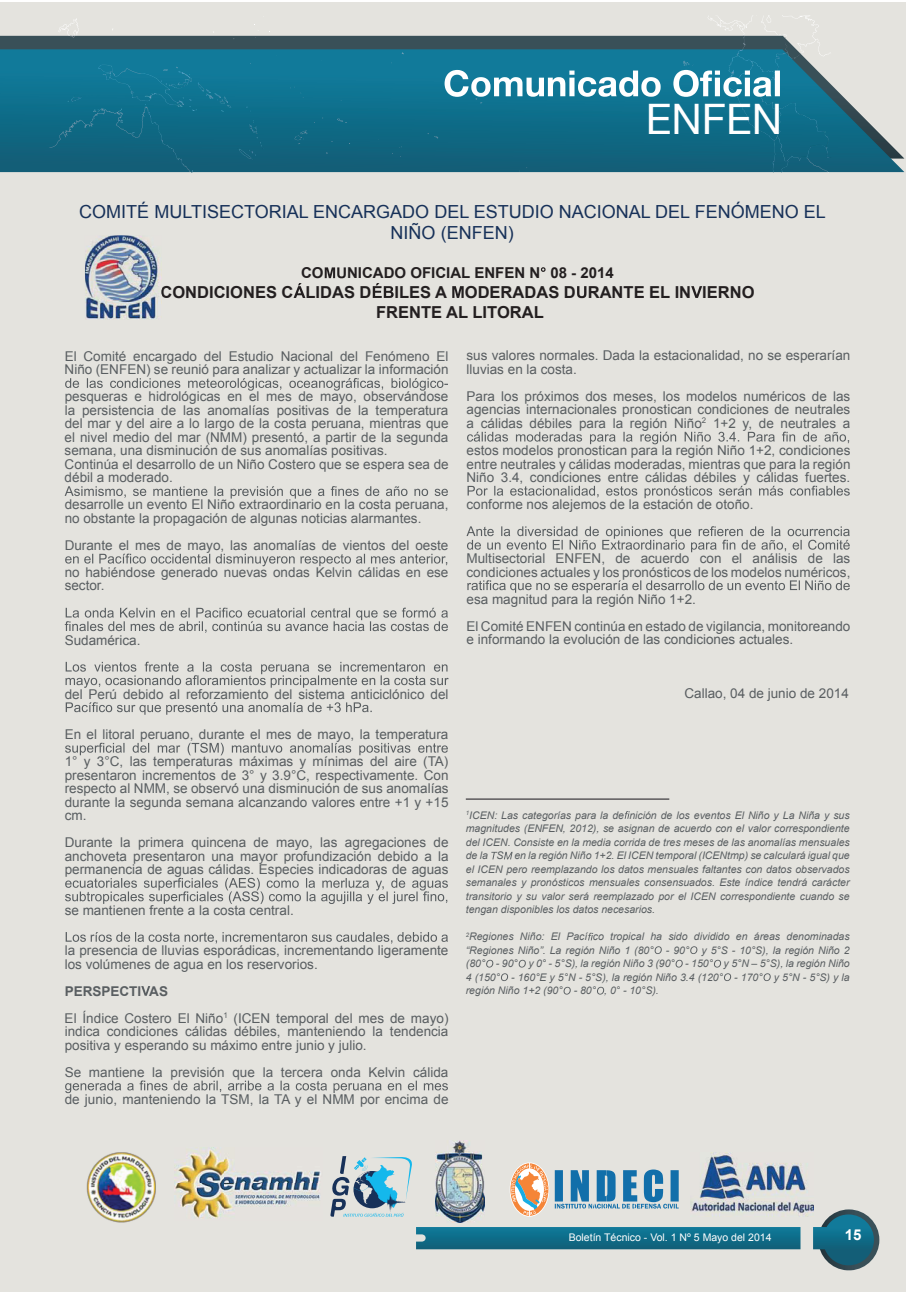
<style>
.page{position:relative;width:906px;height:1292px;background:#fff}
.page>*{position:absolute;margin:0;border:0;box-sizing:border-box;transform-origin:0 0}
.t1{font:42px "Helvetica Neue";color:#fff}
.t2{font:18px/21.6px "Arial";color:#173159;text-align:center}
.t3{font:700 16.5px/19.8px "Arial";color:#231f20}
.t4{font:700 15px "Arial";color:#231f20}
.t5{font:700 15px "Arial";color:#fff}
.t6{font:13.5px/13.5px "Arial";color:#595e61}
.t7{font:italic 10.5px/13.5px "Arial";color:#595e61;text-align:justify}
.t8{font:10.5px "Arial";color:#fff}
.s1{font-weight:700}
</style>
<div class="page">
<div style="left:0;top:3px;width:905px;height:1288px;background:#e4e3de"></div>
<svg style="left:813px;top:1209px;width:66px;height:60px"></svg>
<svg style="left:416px;top:1227px;width:384px;height:21px;background:#116e8a"></svg>
<div style="left:0;top:36px;width:444px;height:13px;background:#395058"></div>
<svg style="left:0;top:49px;width:904px;height:123px;background:#1e738c"></svg>
<svg style="left:290px;top:87px;width:14px;height:11px"></svg>
<svg style="left:337px;top:119px;width:10px;height:4px"></svg>
<svg style="left:49px;top:166px;width:145px;height:7px"></svg>
<svg style="left:110px;top:107px;width:36px;height:30px"></svg>
<svg style="left:779px;top:156px;width:51px;height:17px"></svg>
<svg style="left:58px;top:20px;width:17px;height:45px"></svg>
<svg style="left:120px;top:68px;width:20px;height:3px"></svg>
<img style="left:75px;top:18px;width:41px;height:62px">
<img style="left:818px;top:42px;width:12px;height:14px">
<img style="left:140px;top:86px;width:42px;height:21px">
<img style="left:116px;top:71px;width:76px;height:15px">
<img style="left:294px;top:130px;width:13px;height:14px">
<img style="left:750px;top:125px;width:29px;height:48px">
<svg style="left:324px;top:267px;width:21px;height:11px"></svg>
<svg style="left:540px;top:267px;width:5px;height:5px"></svg>
<svg style="left:293px;top:283px;width:12px;height:15px"></svg>
<svg style="left:372px;top:283px;width:21px;height:15px"></svg>
<svg style="left:452px;top:286px;width:11px;height:12px"></svg>
<svg style="left:577px;top:286px;width:9px;height:12px"></svg>
<svg style="left:691px;top:286px;width:11px;height:12px"></svg>
<svg style="left:65px;top:378px;width:383px;height:12px"></svg>
<svg style="left:65px;top:486px;width:382px;height:12px"></svg>
<svg style="left:65px;top:553px;width:382px;height:13px"></svg>
<svg style="left:65px;top:607px;width:382px;height:25px"></svg>
<svg style="left:65px;top:661px;width:383px;height:26px"></svg>
<svg style="left:66px;top:702px;width:305px;height:12px"></svg>
<svg style="left:65px;top:742px;width:382px;height:13px"></svg>
<svg style="left:65px;top:877px;width:382px;height:26px"></svg>
<svg style="left:66px;top:932px;width:381px;height:11px"></svg>
<svg style="left:141px;top:986px;width:9px;height:9px"></svg>
<svg style="left:65px;top:1080px;width:383px;height:12px"></svg>
<img style="left:85px;top:235px;width:77px;height:84px">
<svg style="left:161px;top:282px;width:1px;height:16px"></svg>
<svg style="left:444px;top:16px;width:374px;height:87px"></svg>
<img style="left:453px;top:1140px;width:17px;height:5px">
<svg style="left:467px;top:431px;width:381px;height:13px"></svg>
<svg style="left:467px;top:485px;width:382px;height:13px"></svg>
<svg style="left:466px;top:526px;width:383px;height:26px"></svg>
<svg style="left:467px;top:580px;width:382px;height:12px"></svg>
<svg style="left:624px;top:811px;width:5px;height:7px"></svg>
<svg style="left:491px;top:851px;width:6px;height:8px"></svg>
<svg style="left:504px;top:851px;width:8px;height:8px"></svg>
<svg style="left:588px;top:932px;width:5px;height:8px"></svg>
<svg style="left:654px;top:946px;width:7px;height:7px"></svg>
<svg style="left:690px;top:946px;width:7px;height:7px"></svg>
<svg style="left:486px;top:959px;width:7px;height:8px"></svg>
<svg style="left:518px;top:959px;width:7px;height:8px"></svg>
<svg style="left:675px;top:959px;width:7px;height:8px"></svg>
<svg style="left:714px;top:959px;width:6px;height:8px"></svg>
<svg style="left:501px;top:973px;width:7px;height:7px"></svg>
<svg style="left:724px;top:973px;width:6px;height:7px"></svg>
<svg style="left:763px;top:973px;width:7px;height:7px"></svg>
<svg style="left:563px;top:986px;width:7px;height:8px"></svg>
<svg style="left:597px;top:986px;width:7px;height:8px"></svg>
<hr style="left:465px;top:798px;width:204px;height:1px;background:#17141a">
<img style="left:86px;top:1145px;width:743px;height:78px">
<h1 class="t1" style="left:645px;top:83px;width:138px">ENFEN</h1>
<h2 class="t2" style="left:79px;top:201px;width:747px">COMITÉ MULTISECTORIAL ENCARGADO DEL ESTUDIO NACIONAL DEL FENÓMENO EL<br>NIÑO (ENFEN)</h2>
<p class="t4" style="left:301px;top:263px;width:24px">CO</p>
<p class="t4" style="left:347px;top:263px;width:268px">NICADO OFICIAL ENFEN N 08 - 2014</p>
<p class="t3" style="left:160px;top:283px;width:212px">CONDICIONES C LIDAS D</p>
<p class="t3" style="left:376px;top:283px;width:379px;text-indent:18px">ILES A ODERADAS D RANTE EL IN IERNO<br>FRENTE AL LITORAL</p>
<p class="t6" style="left:65px;top:349px;width:385px">El Comité encargado del Estudio Nacional del Fenómeno El<br>Niño (ENFEN) se reunió para analizar y actualizar la información</p>
<p class="t6" style="left:65px;top:390px;width:385px">pesqueras e hidrológicas en el mes de mayo, observándose la persistencia de las anomalías positivas de la temperatura del mar y del aire a lo largo de la costa peruana, mientras que el nivel medio del mar (NMM) presentó, a partir de la segunda semana, una disminución de sus anomalías positivas.<br>Continúa el desarrollo de un Niño Costero que se espera sea de débil a moderado.</p>
<p class="t6" style="left:65px;top:498px;width:385px">desarrolle un evento El Niño extraordinario en la costa peruana, no obstante la propagación de algunas noticias alarmantes.</p>
<p class="t6" style="left:65px;top:531px;width:385px;line-height:27px">Durante el mes de mayo, las anomalías de vientos del oeste no habiéndose generado nuevas ondas Kelvin cálidas en ese</p>
<p class="t6" style="left:65px;top:579px;width:41px">sector.</p>
<p class="t6" style="left:466px;top:349px;width:385px">sus valores normales. Dada la estacionalidad, no se esperarían lluvias en la costa.</p>
<p class="t6" style="left:466px;top:389px;width:385px;text-align:justify">Para los próximos dos meses, los modelos numéricos de las agencias internacionales pronostican condiciones de neutrales a cálidas débiles para la región Niño<sup>2</sup> 1+2 y, de neutrales a</p>
<p class="t6" style="left:466px;top:443px;width:385px;text-align:justify">estos modelos pronostican para la región Niño 1+2, condiciones entre neutrales y cálidas moderadas, mientras que para la región Niño 3.4, condiciones entre cálidas débiles y cálidas fuertes.</p>
<p class="t6" style="left:466px;top:497px;width:288px">conforme nos alejemos de la estación de otoño.</p>
<p class="t6" style="left:466px;top:551px;width:385px">Multisectorial ENFEN, de acuerdo con el análisis de las condiciones actuales y los pronósticos de los modelos numéricos,</p>
<p class="t6" style="left:466px;top:585px;width:385px;line-height:27px">esa magnitud para la región Niño 1+2.<br>El Comité ENFEN continúa en estado de vigilancia, monitoreando</p>
<p class="t6" style="left:466px;top:632px;width:328px">e informando la evolución de las condiciones actuales.</p>
<p class="t6" style="left:65px;top:633px;width:77px">Sudamérica.</p>
<p class="t6" style="left:65px;top:687px;width:385px">del Perú debido al reforzamiento del sistema anticiclónico del</p>
<p class="t6" style="left:65px;top:720px;width:385px;line-height:27px">En el litoral peruano, durante el mes de mayo, la temperatura<br>1° y 3°C, las temperaturas máximas y mínimas del aire (TA)</p>
<p class="t6" style="left:65px;top:768px;width:385px;text-align:justify">presentaron incrementos de 3° y 3.9°C, respectivamente. Con respecto al NMM, se observó una disminución de sus anomalías durante la segunda semana alcanzando valores entre +1 y +15 cm.</p>
<p class="t6" style="left:65px;top:835px;width:385px;text-align:justify">Durante la primera quincena de mayo, las agregaciones de anchoveta presentaron una mayor profundización debido a la permanencia de aguas cálidas. Especies indicadoras de aguas</p>
<p class="t6" style="left:65px;top:903px;width:230px">se mantienen frente a la costa central.</p>
<p class="t6" style="left:65px;top:943px;width:385px">la presencia de lluvias esporádicas, incrementando ligeramente los volúmenes de agua en los reservorios.</p>
<p class="t6" style="left:65px;top:977px;width:385px;line-height:27px"><span class="s1">PERSPECTI AS<br></span>El Índice Costero El Niño<sup>1</sup> (ICEN temporal del mes de mayo)</p>
<p class="t6" style="left:65px;top:1024px;width:385px">indica condiciones cálidas débiles, manteniendo la tendencia positiva y esperando su máximo entre junio y julio.</p>
<p class="t6" style="left:65px;top:1058px;width:385px;line-height:27px">Se mantiene la previsión que la tercera onda Kelvin cálida de junio, manteniendo la TSM, la TA y el NMM por encima de</p>
<p class="t6" style="left:684px;top:686px;width:166px">Callao, 04 de junio de 2014</p>
<p class="t7" style="left:465px;top:808px;width:385px"><sup>1</sup>ICEN: Las categorías para la de nición de los eventos El Niño y La Niña y sus magnitudes (ENFEN, 2012), se asignan de acuerdo con el valor correspondiente del ICEN. Consiste en la media corrida de tres meses de las anomalías mensuales de la S en la región Niño 1+2. El ICEN temporal (ICENtmp) se calculará igual que el ICEN pero reemplazando los datos mensuales faltantes con datos observados semanales y pronósticos mensuales consensuados. Este índice tendrá carácter transitorio y su valor será reemplazado por el ICEN correspondiente cuando se tengan disponibles los datos necesarios.</p>
<p class="t7" style="left:465px;top:929px;width:385px"><sup>2</sup>Regiones Niño: El Pací co tropical ha sido dividido en áreas denominadas “Regiones Niño”. La región Niño 1 (80° - 90° y 5°S - 10°S), la región Niño 2 (80° - 90° y 0° - 5°S), la región Niño 3 (90° - 150° y 5°N – 5°S), la región Niño 4 (150° - 160°E y 5°N - 5°S), la región Niño 3.4 (120° - 170° y 5°N - 5°S) y la región Niño 1+2 (90° - 80° , 0° - 10°S).</p>
<p class="t8" style="left:568px;top:1229px;width:204px">Boletín Técnico - Vol. 1 Nº 5 Mayo del 2014</p>
<p class="t5" style="left:844px;top:1224px;width:18px">15</p>
</div>
